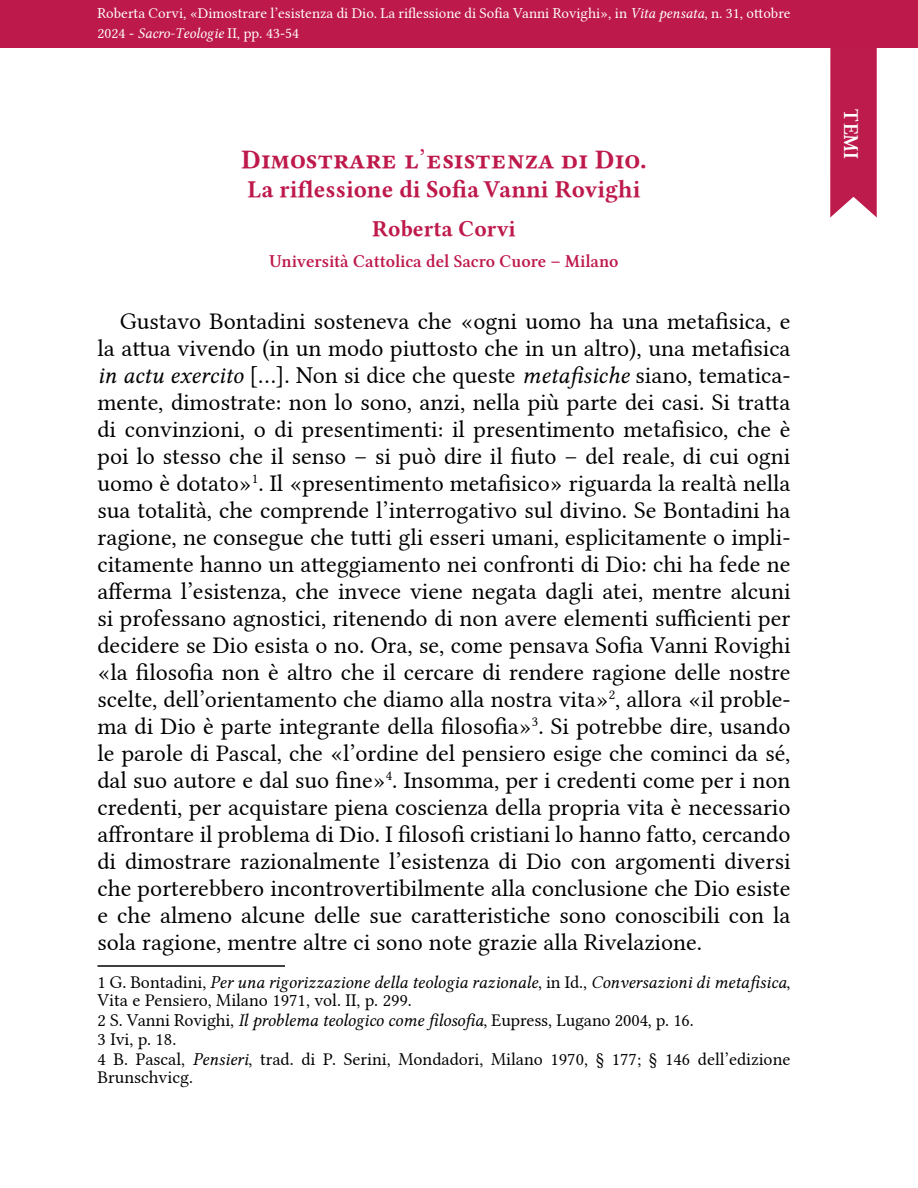
<style>
.page{position:relative;width:918px;height:1188px;background:#fff}
.page>*{position:absolute;margin:0;border:0;box-sizing:border-box;transform-origin:0 0}
.Titolo{font:27px "Linux Libertine GB";color:#be194b}
.Corpo{font:24px/27px "Linux Libertine G";color:#000;text-align:justify}
.Sottotitolo__event{font:24px "Linux Libertine GB";color:#be194b}
.Autore{font:22.5px "Linux Libertine GB";color:#be194b}
.t1{font:21px "Linux Libertine GZ";color:#fff}
.Corpo_-_Note{font:18px/18px "Linux Libertine G";color:#000}
.Corpo_-_Note-2{font:18px/18px "Linux Libertine GI";color:#000}
.Affiliazione{font:18px "Linux Libertine GZ";color:#be194b}
.Titolo_Lato{font:15px/19.5px "Linux Libertine G";color:#fff}
.s1{font-family:"Linux Libertine GI"}
.s2{font-family:"Linux Libertine G"}
</style>
<div class="page">
<div style="left:0;top:0;width:918px;height:48px;background:#be194b"></div>
<svg style="left:830px;top:0;width:47px;height:218px"></svg>
<hr style="left:98px;top:965px;width:187px;height:2px;background:#000">
<p class="Titolo_Lato" style="left:98px;top:4px;width:695px">Roberta Corvi, «Dimostrare l’esistenza di Dio. La riflessione di Sofia Vanni Rovighi», in <span class="s1">Vita pensata</span>, n. 31, ottobre<br>2024 - <span class="s1">Sacro-Teologie</span> II, pp. 43-54</p>
<p class="Titolo" style="left:241px;top:141px;width:407px">Dimostrare l<span class="s2">’</span>esistenza di Dio.</p>
<p class="Sottotitolo__event" style="left:248px;top:173px;width:394px">La riflessione di Sofia Vanni Rovighi</p>
<p class="Autore" style="left:372px;top:213px;width:145px">Roberta Corvi</p>
<p class="Affiliazione" style="left:269px;top:250px;width:351px">Università Cattolica del Sacro Cuore – Milano</p>
<p class="Corpo" style="left:98px;top:308px;width:695px;text-indent:22px">Gustavo Bontadini sosteneva che «ogni uomo ha una metafisica, e la attua vivendo (in un modo piuttosto che in un altro), una metafisica <span class="s1">in actu exercito</span> […]. Non si dice che queste <span class="s1">metafisiche</span> siano, tematica&shy;mente, dimostrate: non lo sono, anzi, nella più parte dei casi. Si tratta di convinzioni, o di presentimenti: il presentimento metafisico, che è poi lo stesso che il senso – si può dire il fiuto – del reale, di cui ogni uomo è dotato»<sup>1</sup>. Il «presentimento metafisico» riguarda la realtà nella sua totalità, che comprende l’interrogativo sul divino. Se Bontadini ha ragione, ne consegue che tutti gli esseri umani, esplicitamente o impli&shy;citamente hanno un atteggiamento nei confronti di Dio: chi ha fede ne afferma l’esistenza, che invece viene negata dagli atei, mentre alcuni si professano agnostici, ritenendo di non avere elementi sufficienti per decidere se Dio esista o no. Ora, se, come pensava Sofia Vanni Rovighi «la filosofia non è altro che il cercare di rendere ragione delle nostre scelte, dell’orientamento che diamo alla nostra vita»<sup>2</sup>, allora «il proble&shy;ma di Dio è parte integrante della filosofia»<sup>3</sup>. Si potrebbe dire, usando le parole di Pascal, che «l’ordine del pensiero esige che cominci da sé, dal suo autore e dal suo fine»<sup>4</sup>. Insomma, per i credenti come per i non credenti, per acquistare piena coscienza della propria vita è necessario affrontare il problema di Dio. I filosofi cristiani lo hanno fatto, cercando di dimostrare razionalmente l’esistenza di Dio con argomenti diversi che porterebbero incontrovertibilmente alla conclusione che Dio esiste e che almeno alcune delle sue caratteristiche sono conoscibili con la sola ragione, mentre altre ci sono note grazie alla Rivelazione.</p>
<p class="Corpo_-_Note-2" style="left:98px;top:975px;width:695px"><span class="s2">1 G. Bontadini,</span> Per una rigorizzazione della teologia razionale<span class="s2">, in Id.,</span> Conversazioni di metafisica<span class="s2">,<br>Vita e Pensiero, Milano 1971, vol. II, p. 299.</span></p>
<p class="Corpo_-_Note" style="left:98px;top:1011px;width:598px">2 S. Vanni Rovighi, <span class="s1">Il problema teologico come filosofia</span>, Eupress, Lugano 2004, p. 16.</p>
<p class="Corpo_-_Note" style="left:98px;top:1031px;width:80px">3 Ivi, p. 18.</p>
<p class="Corpo_-_Note" style="left:98px;top:1050px;width:695px">4 B. Pascal, <span class="s1">Pensieri</span>, trad. di P. Serini, Mondadori, Milano 1970, § 177; § 146 dell’edizione<br>Brunschvicg.</p>
<p class="t1" style="left:863px;top:109px;width:51px;rotate:90deg">TEMI</p>
</div>
